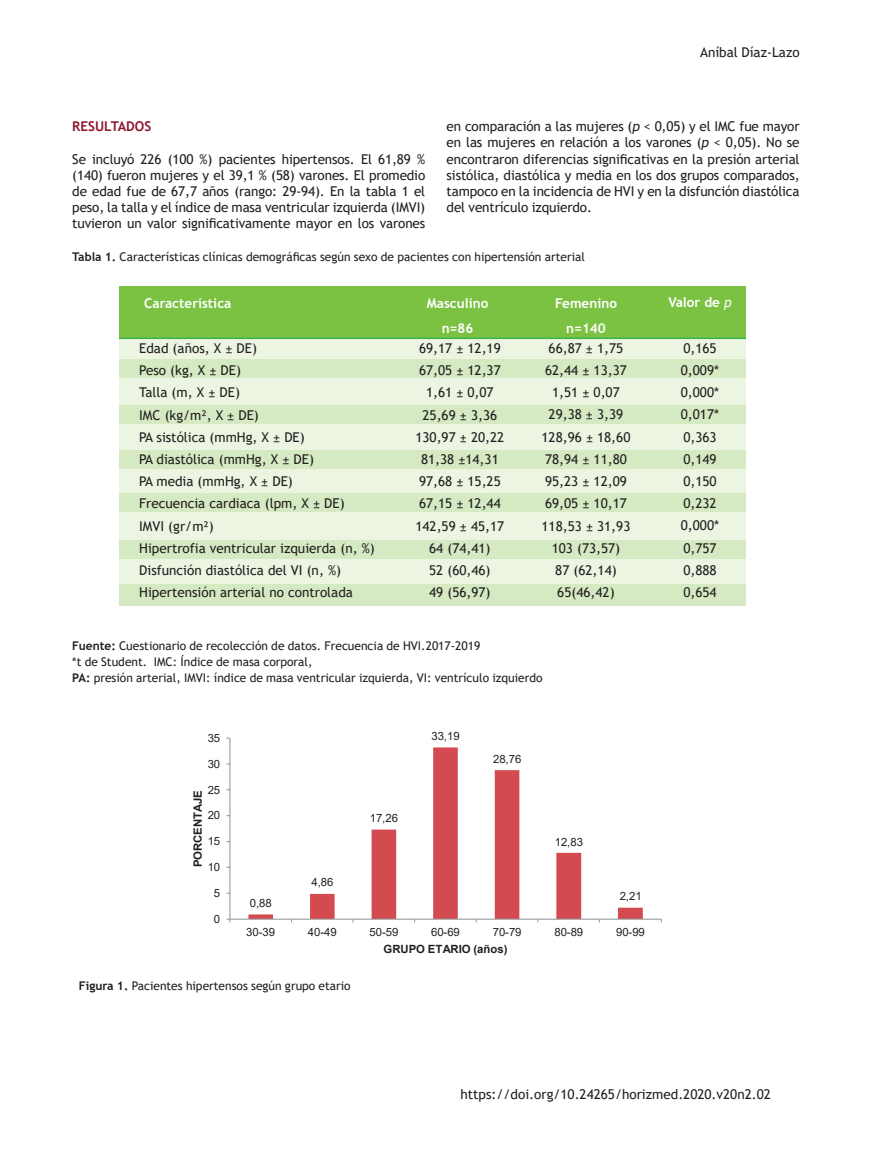
<style>
.page{position:relative;width:872px;height:1149px;background:#fff}
.page>*{position:absolute;margin:0;border:0;box-sizing:border-box;transform-origin:0 0}
.TEXTO_PRINCIPAL_HORI{font:13.5px/22.2px "Trebuchet MS";color:#231f20;text-align:justify}
.t1{font:700 13.5px/25.2px "Trebuchet MS";color:#fff;text-align:center}
.ENCABEZADO_AUTOR{font:13.5px "Trebuchet MS";color:#231f20}
.SUBTITULO_MAYUSCULAS{font:700 13.5px "Trebuchet MS";color:#8e142f}
.LEYENDAS_cuadros{font:12px "Trebuchet MS";color:#231f20}
.t2{font:11.4px "Arial";letter-spacing:-.01em;color:#231f20}
.t3{font:700 11.4px "Arial";color:#231f20}
.s1{font-style:italic}
.s2{font-weight:700}
.s3{font-weight:400;font-style:italic}
</style>
<div class="page">
<div style="left:120px;top:286px;width:625px;height:319px;background:#ebf5e2"></div>
<div style="left:120px;top:286px;width:625px;height:52px;background:#7bc142"></div>
<div style="left:120px;top:359px;width:625px;height:18px;background:#d5eac2"></div>
<div style="left:120px;top:405px;width:625px;height:19px;background:#d5eac2"></div>
<div style="left:120px;top:450px;width:625px;height:19px;background:#d5eac2"></div>
<div style="left:120px;top:493px;width:625px;height:19px;background:#d5eac2"></div>
<div style="left:120px;top:540px;width:625px;height:19px;background:#d5eac2"></div>
<div style="left:120px;top:583px;width:625px;height:22px;background:#d5eac2"></div>
<hr style="left:120px;top:337px;width:625px;height:2px;background:#3ab54a">
<svg style="left:248px;top:747px;width:395px;height:171px"></svg>
<hr style="left:229px;top:738px;width:1px;height:180px;background:#989a9d">
<hr style="left:230px;top:918px;width:431px;height:1px;background:#989a9d">
<p class="ENCABEZADO_AUTOR" style="left:700px;top:43px;width:101px">Aníbal Díaz-Lazo</p>
<p class="TEXTO_PRINCIPAL_HORI" style="left:446px;top:118px;width:354px;line-height:16.2px">en comparación a las mujeres (<span class="s1">p</span> &lt; 0,05) y el IMC fue mayor en las mujeres en relación a los varones (<span class="s1">p</span> &lt; 0,05). No se encontraron diferencias significativas en la presión arterial sistólica, diastólica y media en los dos grupos comparados, tampoco en la incidencia de HVI y en la disfunción diastólica del ventrículo izquierdo.</p>
<p class="LEYENDAS_cuadros" style="left:72px;top:249px;width:514px"><span class="s2">Tabla 1.</span> Características clínicas demográficas según sexo de pacientes con hipertensión arterial</p>
<p class="SUBTITULO_MAYUSCULAS" style="left:72px;top:118px;width:81px">RESULTADOS</p>
<p class="TEXTO_PRINCIPAL_HORI" style="left:72px;top:150px;width:354px;line-height:16.2px">Se incluyó 226 (100 %) pacientes hipertensos. El 61,89 % (140) fueron mujeres y el 39,1 % (58) varones. El promedio de edad fue de 67,7 años (rango: 29-94). En la tabla 1 el peso, la talla y el índice de masa ventricular izquierda (IMVI) tuvieron un valor significativamente mayor en los varones</p>
<p class="t1" style="left:144px;top:290px;width:89px">Característica</p>
<p class="TEXTO_PRINCIPAL_HORI" style="left:139px;top:337px;width:237px;text-align:left">Edad (años, X ± DE)<br>Peso (kg, X ± DE)<br>Talla (m, X ± DE)<br>IMC (kg/m2, X ± DE)<br>PA sistólica (mmHg, X ± DE)<br>PA diastólica (mmHg, X ± DE)<br>PA media (mmHg, X ± DE)<br>Frecuencia cardiaca (lpm, X ± DE)<br>IMVI (gr/m2)<br>Hipertrofia ventricular izquierda (n, %)<br>Disfunción diastólica del VI (n, %)<br>Hipertensión arterial no controlada</p>
<p class="t1" style="left:427px;top:290px;width:63px">Masculino n=86</p>
<p class="TEXTO_PRINCIPAL_HORI" style="left:415px;top:337px;width:90px;text-align:center">69,17 ± 12,19<br>67,05 ± 12,37<br>1,61 ± 0,07<br>25,69 ± 3,36<br>130,97 ± 20,22<br>81,38 ±14,31<br>97,68 ± 15,25<br>67,15 ± 12,44<br>142,59 ± 45,17<br>64 (74,41)<br>52 (60,46)<br>49 (56,97)</p>
<p class="t1" style="left:555px;top:290px;width:63px">Femenino n=140</p>
<p class="TEXTO_PRINCIPAL_HORI" style="left:541px;top:337px;width:90px;text-align:center">66,87 ± 1,75<br>62,44 ± 13,37<br>1,51 ± 0,07<br>29,38 ± 3,39<br>128,96 ± 18,60<br>78,94 ± 11,80<br>95,23 ± 12,09<br>69,05 ± 10,17<br>118,53 ± 31,93<br>103 (73,57)<br>87 (62,14)<br>65(46,42)</p>
<p class="LEYENDAS_cuadros" style="left:72px;top:638px;width:409px"><span class="s2">Fuente:</span> Cuestionario de recolección de datos. Frecuencia de HVI.2017-2019</p>
<p class="LEYENDAS_cuadros" style="left:72px;top:654px;width:242px">*t de Student. IMC: Índice de masa corporal,</p>
<p class="LEYENDAS_cuadros" style="left:72px;top:670px;width:472px"><span class="s2">PA:</span> presión arterial, IMVI: índice de masa ventricular izquierda, VI: ventrículo izquierdo</p>
<p class="t2" style="left:208px;top:729px;width:14px">35</p>
<p class="t2" style="left:208px;top:755px;width:14px">30</p>
<p class="t2" style="left:208px;top:781px;width:14px">25</p>
<p class="t3" style="left:190px;top:867px;width:79px;rotate:-90deg">PORCENTAJE</p>
<p class="t2" style="left:208px;top:807px;width:14px">20</p>
<p class="t2" style="left:208px;top:833px;width:14px">15</p>
<p class="t2" style="left:208px;top:859px;width:14px">10</p>
<p class="t2" style="left:214px;top:884px;width:8px">5</p>
<p class="t2" style="left:214px;top:910px;width:8px">0</p>
<p class="t2" style="left:250px;top:894px;width:23px">0,88</p>
<p class="t2" style="left:311px;top:874px;width:23px">4,86</p>
<p class="t2" style="left:370px;top:810px;width:30px">17,26</p>
<p class="t2" style="left:431px;top:728px;width:30px">33,19</p>
<p class="t2" style="left:493px;top:750px;width:30px">28,76</p>
<p class="t2" style="left:555px;top:833px;width:30px">12,83</p>
<p class="t2" style="left:619px;top:888px;width:23px">2,21</p>
<p class="t2" style="left:246px;top:924px;width:30px">30-39</p>
<p class="t2" style="left:308px;top:924px;width:30px">40-49</p>
<p class="t2" style="left:369px;top:924px;width:30px">50-59</p>
<p class="t2" style="left:431px;top:924px;width:30px">60-69</p>
<p class="t2" style="left:493px;top:924px;width:30px">70-79</p>
<p class="t2" style="left:554px;top:924px;width:30px">80-89</p>
<p class="t2" style="left:616px;top:924px;width:30px">90-99</p>
<p class="t3" style="left:383px;top:940px;width:125px">GRUPO ETARIO (años)</p>
<p class="LEYENDAS_cuadros" style="left:79px;top:978px;width:273px"><span class="s2">Figura 1.</span> Pacientes hipertensos según grupo etario</p>
<p class="t1" style="left:668px;top:290px;width:65px">Valor de <span class="s3">p</span></p>
<p class="TEXTO_PRINCIPAL_HORI" style="left:681px;top:337px;width:40px;text-align:left">0,165<br>0,009*<br>0,000*<br>0,017*<br>0,363<br>0,149<br>0,150<br>0,232<br>0,000*<br>0,757<br>0,888<br>0,654</p>
<p class="TEXTO_PRINCIPAL_HORI" style="left:460px;top:1082px;width:312px">https://doi.org/10.24265/horizmed.2020.v20n2.02</p>
</div>
